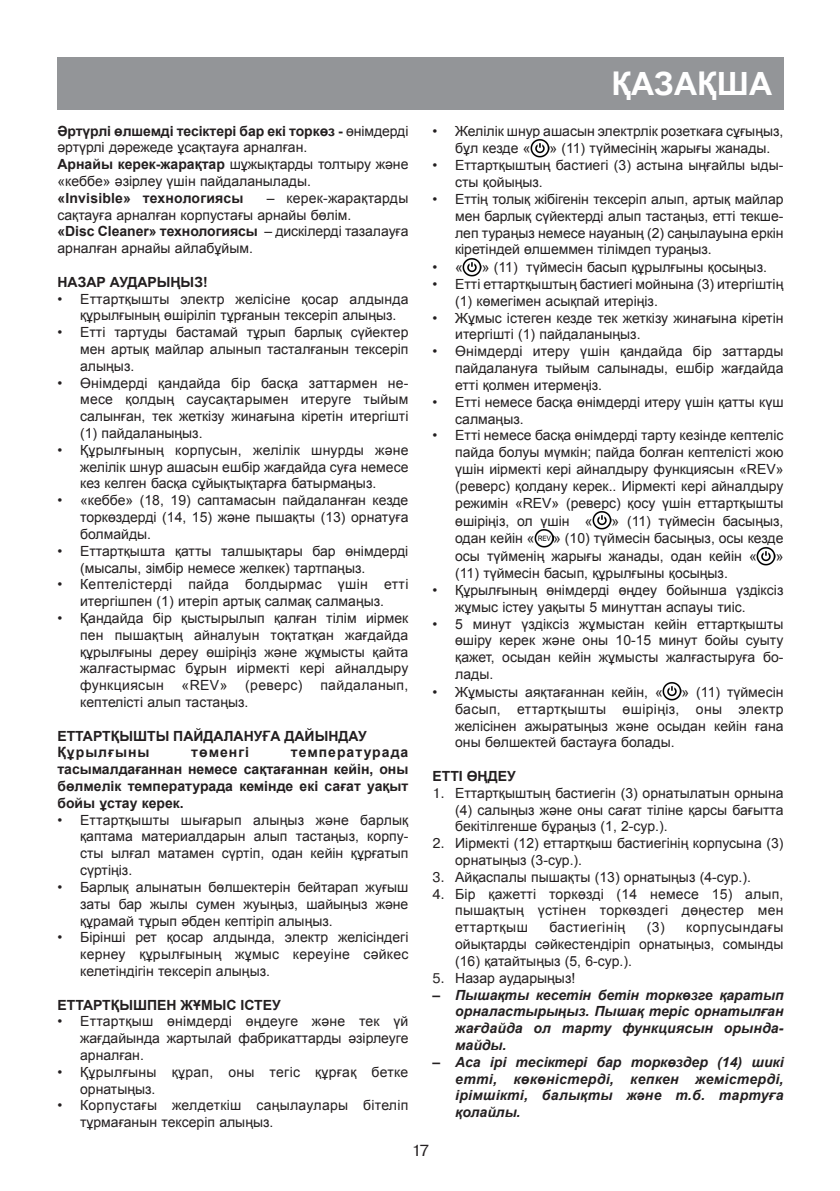
<style>
.page{position:relative;width:840px;height:1191px;background:#fff}
.page>*{position:absolute;margin:0;border:0;box-sizing:border-box;transform-origin:0 0}
.t1{font:700 32px "Arial";color:#fff}
.t2{font:16px "Pragmatica C";color:#231f20}
.t3{font:14px/16.8px "Arial";color:#231f20;text-align:justify}
.t4{font:italic 700 14px/16.8px "Arial";letter-spacing:.015em;color:#231f20;text-align:justify}
.t5{font:700 14px/16.8px "Arial";color:#231f20}
.t6{font:14px/16.8px "Arial";letter-spacing:.02em;color:#231f20}
.t7{font:14px "Arial";letter-spacing:.025em;color:#231f20}
.t8{font:14px "Arial";letter-spacing:.035em;color:#231f20}
.t9{font:700 14px "Arial";letter-spacing:.07em;color:#231f20}
.s1{font-weight:700}
.s2{font-family:"Pragmatica C"}
</style>
<div class="page">
<div style="left:57px;top:57px;width:726px;height:53px;background:#939598"></div>
<img style="left:530px;top:139px;width:19px;height:18px">
<img style="left:463px;top:258px;width:19px;height:18px">
<img style="left:592px;top:511px;width:19px;height:18px">
<img style="left:534px;top:529px;width:19px;height:18px">
<img style="left:757px;top:547px;width:18px;height:18px">
<img style="left:662px;top:682px;width:19px;height:19px">
<p class="t3" style="left:57px;top:122px;width:352px;text-align:left"><span class="s1">Әртүрлі өлшемді тесіктері бар екі торкөз -</span> өнімдерді әртүрлі дәрежеде ұсақтауға арналған.<br><span class="s1">Арнайы керек-жарақтар</span> шұжықтарды толтыру және «кеббе» әзірлеу үшін пайдаланылады.</p>
<p class="t5" style="left:57px;top:190px;width:187px">«Invisible» технологиясы</p>
<p class="t3" style="left:57px;top:189px;width:352px;text-align:left;text-indent:209px">– керек-жарақтарды сақтауға арналған корпустағы арнайы бөлім.<br><span class="s1">«Disc Cleaner» технологиясы</span> – дискілерді тазалауға арналған арнайы айлабұйым.</p>
<p class="t5" style="left:57px;top:274px;width:152px">НАЗАР АУДАРЫҢЫЗ!</p>
<p class="t3" style="left:80px;top:290px;width:330px;text-indent:-23px">• Еттартқышты электр желісіне қосар алдында құрылғының өшіріліп тұрғанын тексеріп алыңыз.</p>
<p class="t3" style="left:80px;top:324px;width:330px;text-indent:-23px">• Етті тартуды бастамай тұрып барлық сүйектер мен артық майлар алынып тасталғанын тексеріп алыңыз.</p>
<p class="t3" style="left:80px;top:374px;width:330px;text-indent:-23px">• Өнімдерді қандайда бір басқа заттармен не&shy;месе қолдың саусақтарымен итеруге тыйым салынған, тек жеткізу жинағына кіретін итергішті (1) пайдаланыңыз.</p>
<p class="t3" style="left:80px;top:441px;width:330px;text-indent:-23px">• Құрылғының корпусын, желілік шнурды және желілік шнур ашасын ешбір жағдайда суға немесе кез келген басқа сұйықтықтарға батырмаңыз.</p>
<p class="t3" style="left:80px;top:492px;width:330px;text-indent:-23px">• «кеббе» (18, 19) саптамасын пайдаланған кезде торкөздерді (14, 15) және пышақты (13) орнатуға болмайды.</p>
<p class="t3" style="left:80px;top:542px;width:330px;text-indent:-23px">• Еттартқышта қатты талшықтары бар өнімдерді (мысалы, зімбір немесе желкек) тартпаңыз.</p>
<p class="t3" style="left:57px;top:576px;width:352px;text-align:center">• Кептелістерді пайда болдырмас үшін етті итергішпен (1) итеріп артық салмақ салмаңыз.</p>
<p class="t3" style="left:80px;top:609px;width:330px;text-indent:-23px">• Қандайда бір қыстырылып қалған тілім иірмек пен пышақтың айналуын тоқтатқан жағдайда құрылғыны дереу өшіріңіз және жұмысты қайта жалғастырмас бұрын иірмекті кері айналдыру функциясын</p>
<p class="t3" style="left:182px;top:677px;width:47px">«REV»</p>
<p class="t3" style="left:245px;top:677px;width:59px">(реверс)</p>
<p class="t7" style="left:320px;top:676px;width:90px">пайдаланып,</p>
<p class="t3" style="left:80px;top:693px;width:170px">кептелісті алып тастаңыз.</p>
<p class="t5" style="left:57px;top:727px;width:311px">ЕТТАРТҚЫШТЫ ПАЙДАЛАНУҒА ДАЙЫНДАУ<br>Құрылғыны</p>
<p class="t9" style="left:191px;top:743px;width:59px">төменгі</p>
<p class="t5" style="left:57px;top:744px;width:352px;text-align:justify;text-indent:233px">температурада тасымалдағаннан немесе сақтағаннан кейін, оны бөлмелік температурада кемінде екі сағат уақыт бойы ұстау керек.</p>
<p class="t3" style="left:80px;top:811px;width:330px;text-indent:-23px">• Еттартқышты шығарып алыңыз және барлық қаптама материалдарын алып тастаңыз, корпу&shy;сты ылғал матамен сүртіп, одан кейін құрғатып сүртіңіз.</p>
<p class="t3" style="left:80px;top:878px;width:330px;text-indent:-23px">• Барлық алынатын бөлшектерін бейтарап жуғыш заты бар жылы сумен жуыңыз, шайыңыз және құрамай тұрып әбден кептіріп алыңыз.</p>
<p class="t3" style="left:80px;top:929px;width:330px;text-indent:-23px">• Бірінші рет қосар алдында, электр желісіндегі кернеу құрылғының жұмыс кереуіне сәйкес келетіндігін тексеріп алыңыз.</p>
<p class="t5" style="left:57px;top:996px;width:225px">ЕТТАРТҚЫШПЕН ЖҰМЫС ІСТЕУ</p>
<p class="t3" style="left:80px;top:1013px;width:330px;text-indent:-23px">• Еттартқыш өнімдерді өңдеуге және тек үй жағдайында жартылай фабрикаттарды әзірлеуге арналған.</p>
<p class="t6" style="left:80px;top:1063px;width:330px;text-indent:-23px">• Құрылғыны құрап, оны тегіс құрғақ бетке орнатыңыз.</p>
<p class="t3" style="left:80px;top:1097px;width:330px;text-indent:-23px">• Корпустағы желдеткіш саңылаулары бітеліп тұрмағанын тексеріп алыңыз.</p>
<h1 class="t1" style="left:611px;top:63px;width:162px">Қазақша</h1>
<p class="t3" style="left:455px;top:122px;width:330px;line-height:18px;text-indent:-23px">• Желілік шнур ашасын электрлік розеткаға сұғыңыз, бұл кезде «</p>
<p class="t3" style="left:549px;top:140px;width:223px">» (11) түймесінің жарығы жанады.</p>
<p class="t3" style="left:455px;top:157px;width:330px;text-indent:-23px">• Еттартқыштың бастиегі (3) астына ыңғайлы ыды&shy;сты қойыңыз.</p>
<p class="t3" style="left:455px;top:191px;width:330px;text-indent:-23px">• Еттің толық жібігенін тексеріп алып, артық майлар мен барлық сүйектерді алып тастаңыз, етті текше&shy;леп тураңыз немесе науаның (2) саңылауына еркін кіретіндей өлшеммен тілімдеп тураңыз.</p>
<p class="t3" style="left:432px;top:259px;width:32px">• «</p>
<p class="t3" style="left:482px;top:259px;width:287px">» (11) түймесін басып құрылғыны қосыңыз.</p>
<p class="t3" style="left:455px;top:276px;width:330px;text-indent:-23px">• Етті еттартқыштың бастиегі мойнына (3) итергіштің (1) көмегімен асықпай итеріңіз.</p>
<p class="t3" style="left:455px;top:309px;width:330px;text-indent:-23px">• Жұмыс істеген кезде тек жеткізу жинағына кіретін итергішті (1) пайдаланыңыз.</p>
<p class="t3" style="left:455px;top:343px;width:330px;text-indent:-23px">• Өнімдерді итеру үшін қандайда бір заттарды пайдалануға тыйым салынады, ешбір жағдайда етті қолмен итермеңіз.</p>
<p class="t3" style="left:455px;top:393px;width:330px;text-indent:-23px">• Етті немесе басқа өнімдерді итеру үшін қатты күш салмаңыз.</p>
<p class="t3" style="left:455px;top:427px;width:330px;text-indent:-23px">• Етті немесе басқа өнімдерді тарту кезінде кептеліс пайда болуы мүмкін; пайда болған кептелісті жою үшін иірмекті кері айналдыру функциясын «REV» (реверс) қолдану керек.. Иірмекті кері айналдыру режимін «REV» (реверс) қосу үшін еттартқышты өшіріңіз, ол үшін «</p>
<p class="t3" style="left:611px;top:512px;width:173px">» (11) түймесін басыңыз,</p>
<p class="t3" style="left:455px;top:529px;width:330px;line-height:18px;text-indent:98px">» (10) түймесін басыңыз, осы кезде осы түйменің жарығы жанады, одан кейін «</p>
<p class="t3" style="left:455px;top:530px;width:81px">одан кейін «</p>
<p class="t3" style="left:775px;top:548px;width:9px">»</p>
<p class="t3" style="left:455px;top:565px;width:274px">(11) түймесін басып, құрылғыны қосыңыз.</p>
<p class="t3" style="left:455px;top:582px;width:330px;text-indent:-23px">• Құрылғының өнімдерді өңдеу бойынша үздіксіз жұмыс істеу уақыты 5 минуттан аспауы тиіс.</p>
<p class="t3" style="left:455px;top:615px;width:330px;text-indent:-23px">• 5 минут үздіксіз жұмыстан кейін еттартқышты өшіру керек және оны 10-15 минут бойы суыту қажет, осыдан кейін жұмысты жалғастыруға бо&shy;лады.</p>
<p class="t3" style="left:432px;top:683px;width:232px">• Жұмысты аяқтағаннан кейін, «</p>
<p class="t3" style="left:455px;top:683px;width:330px;text-indent:226px">» (11) түймесін басып, еттартқышты өшіріңіз, оны электр желісінен ажыратыңыз және осыдан кейін ғана оны бөлшектей бастауға болады.</p>
<p class="t5" style="left:432px;top:768px;width:85px">ЕТТІ ӨҢДЕУ</p>
<p class="t3" style="left:455px;top:784px;width:330px;text-indent:-23px"><span class="s2">1.</span> Еттартқыштың бастиегін (3) орнатылатын орнына (4) салыңыз және оны сағат тіліне қарсы бағытта бекітілгенше бұраңыз (1, 2-сур.).</p>
<p class="t3" style="left:455px;top:835px;width:330px;text-indent:-23px"><span class="s2">2.</span> Иірмекті (12) еттартқыш бастиегінің корпусына (3) орнатыңыз (3-сур.).</p>
<p class="t3" style="left:432px;top:868px;width:320px"><span class="s2">3.</span> Айқаспалы пышақты (13) орнатыңыз (4-сур.).</p>
<p class="t3" style="left:455px;top:885px;width:330px;text-indent:-23px"><span class="s2">4.</span> Бір қажетті торкөзді (14 немесе 15) алып, пышақтың үстінен торкөздегі дөңестер мен еттартқыш</p>
<p class="t8" style="left:549px;top:918px;width:77px">бастиегінің</p>
<p class="t3" style="left:455px;top:919px;width:330px;text-indent:191px">(3) корпусындағы ойықтарды сәйкестендіріп орнатыңыз, сомынды (16) қатайтыңыз (5, 6-сур.).</p>
<p class="t3" style="left:432px;top:969px;width:144px"><span class="s2">5.</span> Назар аударыңыз!</p>
<p class="t4" style="left:455px;top:986px;width:330px;text-indent:-23px">– Пышақты кесетін бетін торкөзге қаратып орналастырыңыз. Пышақ теріс орнатылған жағдайда ол тарту функциясын орында&shy;майды.</p>
<p class="t4" style="left:455px;top:1053px;width:330px;text-indent:-23px">– Аса ірі тесіктері бар торкөздер (14) шикі етті, көкөністерді, кепкен жемістерді, ірімшікті, балықты және т.б. тартуға қолайлы.</p>
<p class="t2" style="left:412px;top:1141px;width:19px">17</p>
</div>
